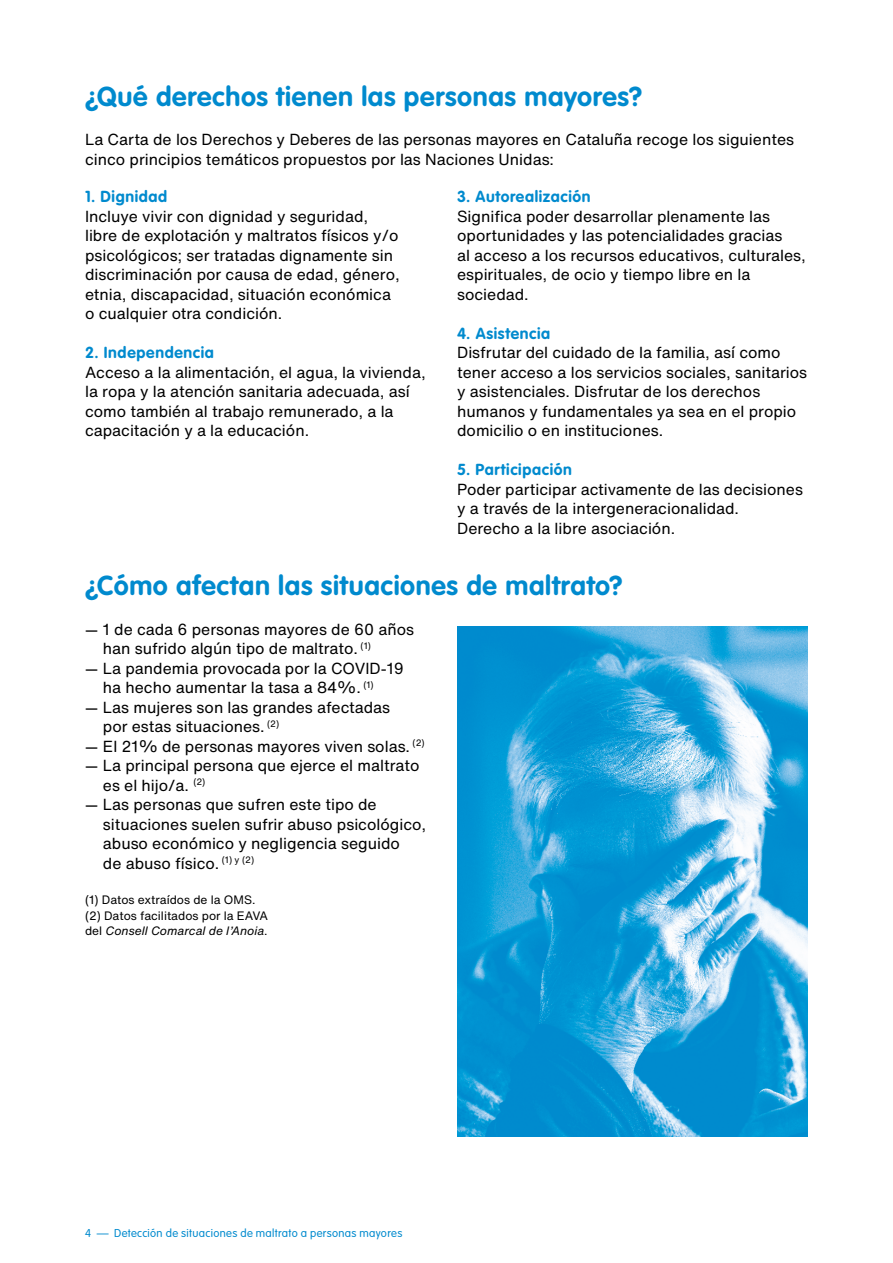
<style>
.page{position:relative;width:893px;height:1263px;background:#fff}
.page>*{position:absolute;margin:0;border:0;box-sizing:border-box;transform-origin:0 0}
.t1{font:700 27px "VAG Rounded";letter-spacing:.025em;color:#008ace}
.t2{font:15.75px/19.5px "Helvetica Now Text";color:#000}
.t3{font:700 15.75px "VAG Rounded";letter-spacing:.04em;color:#008ace}
.t4{font:12px/15.8px "Helvetica Now Text";color:#000}
.t5{font:300 11.25px "VAG Rounded";letter-spacing:.03em;color:#008ace}
.s1{font-style:italic}
</style>
<div class="page">
<img style="left:457px;top:626px;width:351px;height:510px">
<h1 class="t1" style="left:85px;top:81px;width:559px">¿Qué derechos tienen las personas mayores?</h1>
<p class="t2" style="left:85px;top:129px;width:710px">La Carta de los Derechos y Deberes de las personas mayores en Cataluña recoge los siguientes cinco principios temáticos propuestos por las Naciones Unidas:</p>
<p class="t3" style="left:85px;top:187px;width:84px">1. Dignidad</p>
<p class="t2" style="left:85px;top:206px;width:316px">Incluye vivir con dignidad y seguridad, libre de explotación y maltratos físicos y/o psicológicos; ser tratadas dignamente sin discriminación por causa de edad, género, etnia, discapacidad, situación económica o cualquier otra condición.</p>
<p class="t3" style="left:85px;top:343px;width:130px">2. Independencia</p>
<p class="t2" style="left:85px;top:362px;width:342px">Acceso a la alimentación, el agua, la vivienda, la ropa y la atención sanitaria adecuada, así como también al trabajo remunerado, a la capacitación y a la educación.</p>
<p class="t3" style="left:457px;top:187px;width:135px">3. Autorealización</p>
<p class="t2" style="left:457px;top:206px;width:350px">Significa poder desarrollar plenamente las oportunidades y las potencialidades gracias<br>al acceso a los recursos educativos, culturales, espirituales, de ocio y tiempo libre en la sociedad.</p>
<p class="t3" style="left:457px;top:324px;width:95px">4. Asistencia</p>
<p class="t2" style="left:457px;top:342px;width:352px">Disfrutar del cuidado de la familia, así como tener acceso a los servicios sociales, sanitarios y asistenciales. Disfrutar de los derechos humanos y fundamentales ya sea en el propio domicilio o en instituciones.</p>
<p class="t3" style="left:457px;top:460px;width:116px">5. Participación</p>
<p class="t2" style="left:457px;top:479px;width:347px">Poder participar activamente de las decisiones y a través de la intergeneracionalidad.<br>Derecho a la libre asociación.</p>
<h1 class="t1" style="left:85px;top:570px;width:539px">¿Cómo afectan las situaciones de maltrato?</h1>
<p class="t2" style="left:103px;top:619px;width:313px;text-indent:-18px">— 1 de cada 6 personas mayores de 60 años han sufrido algún tipo de maltrato. <sup>(1)</sup></p>
<p class="t2" style="left:103px;top:658px;width:302px;text-indent:-18px">— La pandemia provocada por la COVID-19 ha hecho aumentar la tasa a 84%. <sup>(1)</sup></p>
<p class="t2" style="left:103px;top:697px;width:289px;text-indent:-18px">— Las mujeres son las grandes afectadas por estas situaciones. <sup>(2)</sup></p>
<p class="t2" style="left:85px;top:736px;width:341px">— El 21% de personas mayores viven solas. <sup>(2)</sup></p>
<p class="t2" style="left:103px;top:755px;width:318px;text-indent:-18px">— La principal persona que ejerce el maltrato es el hijo/a. <sup>(2)</sup></p>
<p class="t2" style="left:103px;top:794px;width:325px;text-indent:-18px">— Las personas que sufren este tipo de situaciones suelen sufrir abuso psicológico, abuso económico y negligencia seguido<br>de abuso físico. <sup>(1)</sup> <sup>y</sup> <sup>(2)</sup></p>
<p class="t4" style="left:85px;top:891px;width:185px">(1) Datos extraídos de la OMS. (2) Datos facilitados por la EAVA del <span class="s1">Consell Comarcal de l’Anoia</span>.</p>
<p class="t5" style="left:85px;top:1227px;width:319px">4 — Detección de situaciones de maltrato a personas mayores</p>
</div>
